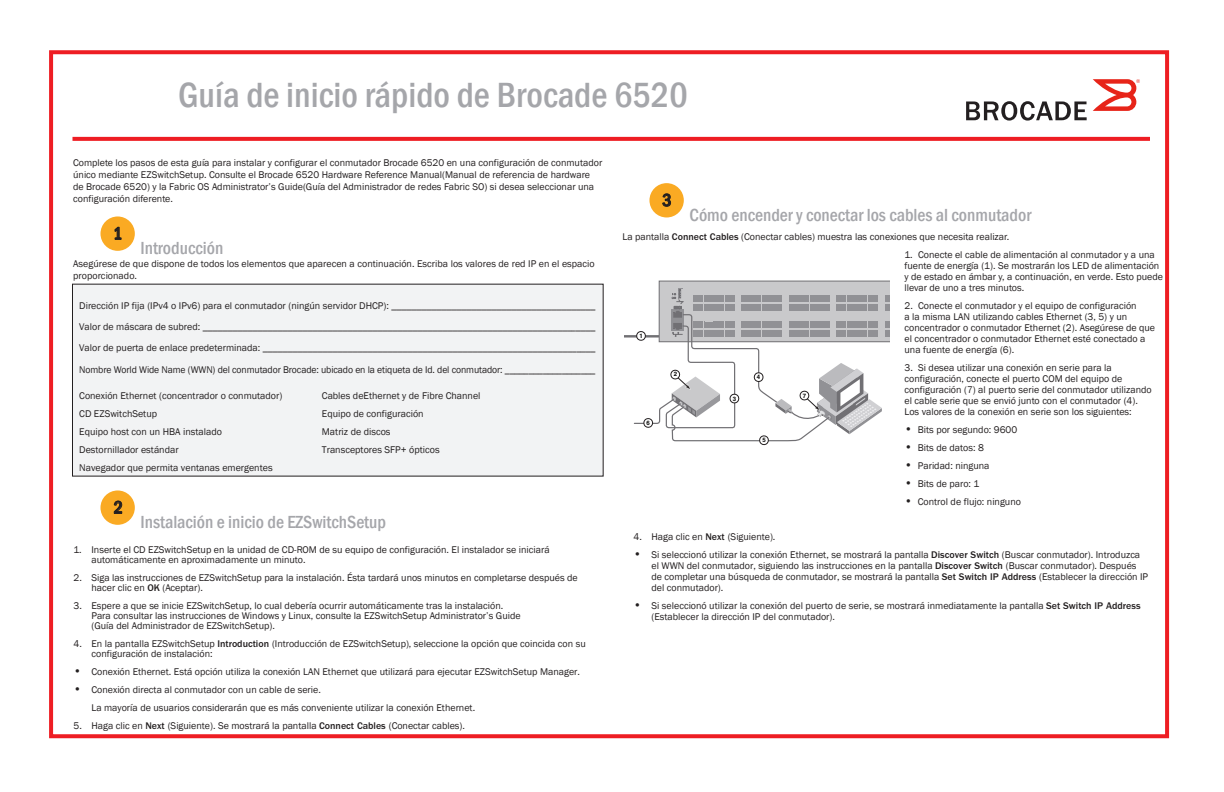
<style>
.page{position:relative;width:1224px;height:792px;background:#fff}
.page>*{position:absolute;margin:0;border:0;box-sizing:border-box;transform-origin:0 0}
.t1{font:500 condensed 36px "Franklin Gothic";color:#a5a6aa}
.t2{font:500 condensed 18px "Franklin Gothic";color:#a5a6aa}
.t3{font:500 condensed 18px "Franklin Gothic";color:#231f20}
.t4{font:10px/11px "Franklin Gothic";color:#231f20}
.t5{font:700 6.1px "Helvetica";color:#050504}
.s1{font-weight:500}
.s2{font-size:12px}
</style>
<div class="page">
<div style="left:49px;top:50px;width:1120px;height:688px;border:4px solid #ee1d23"></div>
<svg style="left:72px;top:137px;width:1078px;height:4px;fill:#ee1d23"></svg>
<div style="left:72px;top:284px;width:531px;height:192px;background:#f2f3f4"></div>
<div style="left:100px;top:216px;width:35px;height:35px;background:#faaa23;border-radius:50%"></div>
<svg style="left:115px;top:227px;width:6px;height:13px"></svg>
<div style="left:649px;top:183px;width:35px;height:34px;background:#faaa23;border-radius:50%"></div>
<svg style="left:662px;top:194px;width:9px;height:13px"></svg>
<div style="left:100px;top:490px;width:35px;height:35px;background:#faaa23;border-radius:50%"></div>
<svg style="left:114px;top:501px;width:8px;height:13px"></svg>
<svg style="left:966px;top:101px;width:121px;height:20px"></svg>
<svg style="left:1093px;top:79px;width:47px;height:32px"></svg>
<hr style="left:624px;top:335px;width:35px;height:3px;background:#717074">
<svg style="left:633px;top:281px;width:256px;height:164px"></svg>
<h1 class="t1" style="left:178px;top:72px;width:511px">Guía de inicio rápido de Brocade 6520</h1>
<p class="t4" style="left:73px;top:157px;width:531px;line-height:12px">Complete los pasos de esta guía para instalar y configurar el conmutador Brocade 6520 en una configuración de conmutador único mediante EZSwitchSetup. Consulte el Brocade 6520 Hardware Reference Manual(Manual de referencia de hardware de Brocade 6520) y la Fabric OS Administrator’s Guide(Guía del Administrador de redes Fabric SO) si desea seleccionar una configuración diferente.</p>
<h2 class="t3" style="left:113px;top:222px;width:11px">1</h2>
<h2 class="t2" style="left:141px;top:237px;width:84px">Introducción</h2>
<p class="t4" style="left:73px;top:258px;width:523px;line-height:12px">Asegúrese de que dispone de todos los elementos que aparecen a continuación. Escriba los valores de red IP en el espacio proporcionado.</p>
<p class="t4" style="left:79px;top:295px;width:518px;line-height:21px;text-align:justify">Dirección IP fija (IPv4 o IPv6) para el conmutador (ningún servidor DHCP): _________________________________________ Valor de máscara de subred: _______________________________________________________________________________ Valor de puerta de enlace predeterminada: ___________________________________________________________________</p>
<p class="t4" style="left:79px;top:364px;width:518px">Nombre World Wide Name (WWN) del conmutador Brocade: ubicado en la etiqueta de Id. del conmutador: ___________________</p>
<p class="t4" style="left:79px;top:390px;width:205px">Conexión Ethernet (concentrador o conmutador)</p>
<p class="t4" style="left:322px;top:390px;width:160px">Cables deEthernet y de Fibre Channel</p>
<p class="t4" style="left:79px;top:408px;width:79px">CD EZSwitchSetup</p>
<p class="t4" style="left:322px;top:408px;width:103px">Equipo de configuración</p>
<p class="t4" style="left:79px;top:426px;width:144px">Equipo host con un HBA instalado</p>
<p class="t4" style="left:322px;top:426px;width:70px">Matriz de discos</p>
<p class="t4" style="left:79px;top:444px;width:101px">Destornillador estándar</p>
<p class="t4" style="left:322px;top:444px;width:119px">Transceptores SFP+ ópticos</p>
<p class="t4" style="left:79px;top:462px;width:195px">Navegador que permita ventanas emergentes</p>
<h2 class="t3" style="left:114px;top:496px;width:11px">2</h2>
<p class="t4" style="left:91px;top:545px;width:460px;line-height:10px;text-indent:-18px">1. Inserte el CD EZSwitchSetup en la unidad de CD-ROM de su equipo de configuración. El instalador se iniciará automáticamente en aproximadamente un minuto.</p>
<p class="t4" style="left:91px;top:573px;width:488px;line-height:10px;text-indent:-18px">2. Siga las instrucciones de EZSwitchSetup para la instalación. Ésta tardará unos minutos en completarse después de hacer clic en <span class="s1">OK</span> (Aceptar).</p>
<p class="t4" style="left:91px;top:601px;width:431px;line-height:10px;text-indent:-18px">3. Espere a que se inicie EZSwitchSetup, lo cual debería ocurrir automáticamente tras la instalación.<br>Para consultar las instrucciones de Windows y Linux, consulte la EZSwitchSetup Administrator’s Guide (Guía del Administrador de EZSwitchSetup).</p>
<p class="t4" style="left:91px;top:639px;width:496px;line-height:10px;text-indent:-18px">4. En la pantalla EZSwitchSetup <span class="s1">Introduction</span> (Introducción de EZSwitchSetup), seleccione la opción que coincida con su configuración de instalación:</p>
<p class="t4" style="left:73px;top:666px;width:508px"><span class="s2">•</span> Conexión Ethernet. Está opción utiliza la conexión LAN Ethernet que utilizará para ejecutar EZSwitchSetup Manager.</p>
<p class="t4" style="left:91px;top:681px;width:385px;line-height:18px;text-indent:-18px"><span class="s2">•</span> Conexión directa al conmutador con un cable de serie.<br>La mayoría de usuarios considerarán que es más conveniente utilizar la conexión Ethernet.</p>
<p class="t4" style="left:73px;top:720px;width:393px">5. Haga clic en <span class="s1">Next</span> (Siguiente). Se mostrará la pantalla <span class="s1">Connect Cables</span> (Conectar cables).</p>
<h2 class="t2" style="left:141px;top:511px;width:247px">Instalación e inicio de EZSwitchSetup</h2>
<h2 class="t3" style="left:662px;top:188px;width:11px">3</h2>
<h2 class="t2" style="left:690px;top:203px;width:343px">Cómo encender y conectar los cables al conmutador</h2>
<p class="t4" style="left:622px;top:232px;width:388px">La pantalla <span class="s1">Connect Cables</span> (Conectar cables) muestra las conexiones que necesita realizar.</p>
<p class="t4" style="left:904px;top:250px;width:260px">1. Conecte el cable de alimentación al conmutador y a una fuente de energía (1). Se mostrarán los LED de alimentación y de estado en ámbar y, a continuación, en verde. Esto puede llevar de uno a tres minutos.</p>
<p class="t4" style="left:904px;top:301px;width:252px">2. Conecte el conmutador y el equipo de configuración<br>a la misma LAN utilizando cables Ethernet (3, 5) y un concentrador o conmutador Ethernet (2). Asegúrese de que el concentrador o conmutador Ethernet esté conectado a una fuente de energía (6).</p>
<p class="t4" style="left:904px;top:363px;width:249px">3. Si desea utilizar una conexión en serie para la configuración, conecte el puerto COM del equipo de configuración (7) al puerto serie del conmutador utilizando el cable serie que se envió junto con el conmutador (4).<br>Los valores de la conexión en serie son los siguientes:</p>
<p class="t4" style="left:904px;top:425px;width:114px"><span class="s2">•</span> Bits por segundo: 9600</p>
<p class="t4" style="left:904px;top:443px;width:81px"><span class="s2">•</span> Bits de datos: 8</p>
<p class="t4" style="left:904px;top:461px;width:87px"><span class="s2">•</span> Paridad: ninguna</p>
<p class="t4" style="left:904px;top:479px;width:76px"><span class="s2">•</span> Bits de paro: 1</p>
<p class="t4" style="left:904px;top:497px;width:118px"><span class="s2">•</span> Control de flujo: ninguno</p>
<p class="t5" style="left:639px;top:332px;width:5px">1</p>
<p class="t5" style="left:674px;top:371px;width:5px">2</p>
<p class="t5" style="left:757px;top:373px;width:5px">4</p>
<p class="t5" style="left:803px;top:392px;width:5px">7</p>
<p class="t5" style="left:733px;top:395px;width:5px">3</p>
<p class="t5" style="left:647px;top:419px;width:5px">6</p>
<p class="t5" style="left:762px;top:437px;width:5px">5</p>
<p class="t4" style="left:633px;top:531px;width:143px">4. Haga clic en <span class="s1">Next</span> (Siguiente).</p>
<p class="t4" style="left:651px;top:549px;width:498px;text-indent:-18px"><span class="s2">•</span> Si seleccionó utilizar la conexión Ethernet, se mostrará la pantalla <span class="s1">Discover Switch</span> (Buscar conmutador). Introduzca el WWN del conmutador, siguiendo las instrucciones en la pantalla <span class="s1">Discover Switch</span> (Buscar conmutador). Después de completar una búsqueda de conmutador, se mostrará la pantalla <span class="s1">Set Switch IP Address</span> (Establecer la dirección IP del conmutador).</p>
<p class="t4" style="left:651px;top:600px;width:491px;text-indent:-18px"><span class="s2">•</span> Si seleccionó utilizar la conexión del puerto de serie, se mostrará inmediatamente la pantalla <span class="s1">Set Switch IP Address </span>(Establecer la dirección IP del conmutador).</p>
</div>
